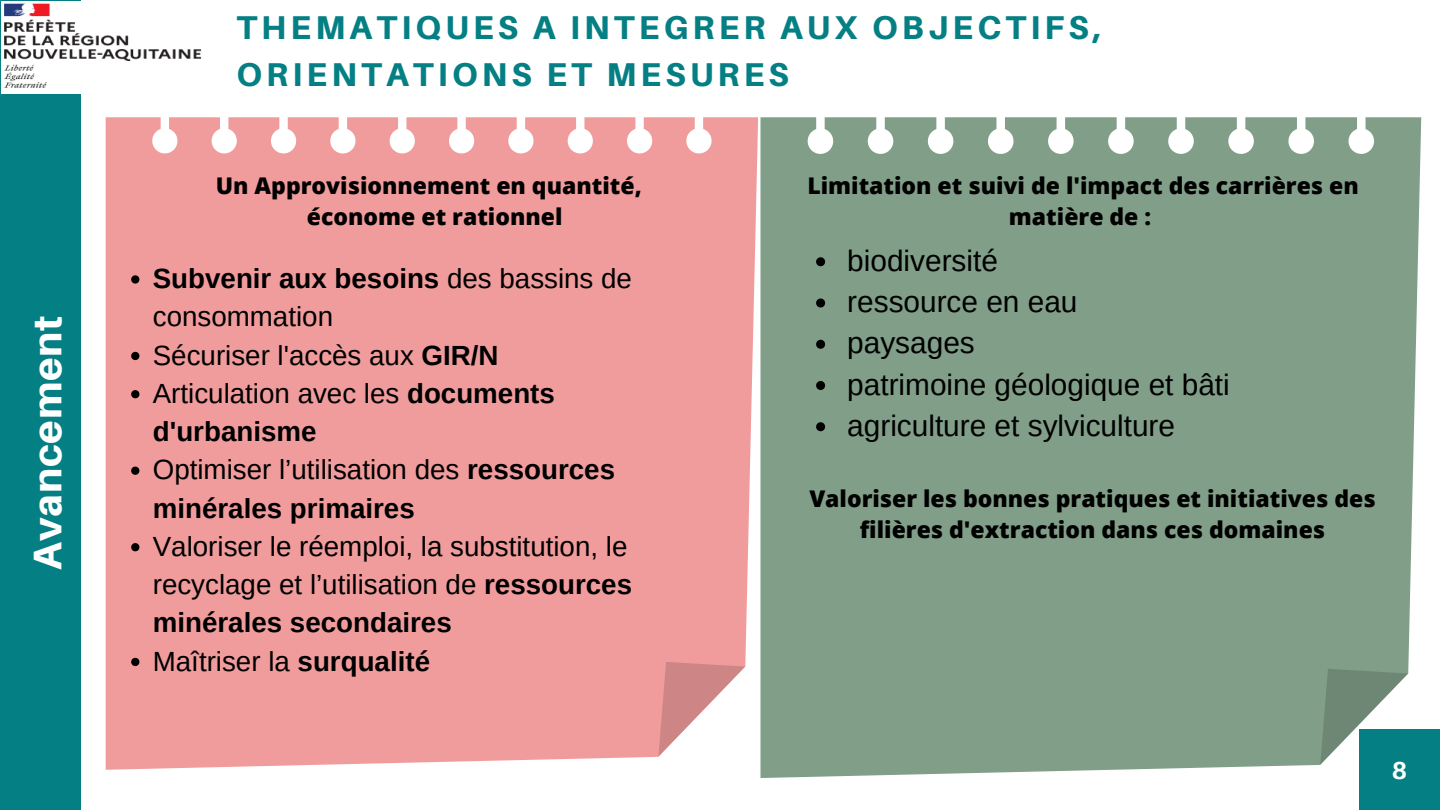
<style>
.page{position:relative;width:1440px;height:810px;background:#047f84}
.page>*{position:absolute;margin:0;border:0;box-sizing:border-box;transform-origin:0 0}
.t1{font:800 40px "Aileron";letter-spacing:.02em;color:#fff}
.t2{font:800 33px/46.5px "Aileron";letter-spacing:.125em;color:#047f84}
.t3{font:29.8px/41.2px "Arimo";color:#000}
.t4{font:27.7px/38.2px "Arimo";color:#000}
.t5{font:700 24.6px "Aileron";color:#fff}
.t6{font:800 23px/31.5px "Open Sans";color:#000;text-align:center}
.s1{font-weight:700}
</style>
<div class="page">
<div style="left:81px;top:0;width:1359px;height:810px;background:#fff"></div>
<img style="left:2px;top:2px;width:199px;height:92px">
<div style="left:1359px;top:729px;width:81px;height:81px;background:#047f84"></div>
<div style="left:106px;top:117px;width:652px;height:653px;background:#f19c9c"></div>
<svg style="left:151px;top:254px;width:548px;height:2px"></svg>
<svg style="left:151px;top:317px;width:548px;height:2px"></svg>
<svg style="left:151px;top:380px;width:548px;height:2px"></svg>
<svg style="left:151px;top:443px;width:548px;height:1px"></svg>
<svg style="left:151px;top:506px;width:548px;height:1px"></svg>
<div style="left:151px;top:565px;width:548px;height:5px;background:#f19c9c"></div>
<div style="left:151px;top:628px;width:548px;height:5px;background:#f19c9c"></div>
<svg style="left:151px;top:662px;width:594px;height:95px;background:#efa1a1"></svg>
<svg style="left:131px;top:275px;width:8px;height:9px"></svg>
<svg style="left:131px;top:352px;width:8px;height:8px"></svg>
<svg style="left:131px;top:390px;width:8px;height:8px"></svg>
<svg style="left:131px;top:467px;width:8px;height:8px"></svg>
<svg style="left:131px;top:543px;width:8px;height:8px"></svg>
<svg style="left:131px;top:658px;width:8px;height:8px"></svg>
<div style="left:760px;top:117px;width:661px;height:661px;background:#819f88"></div>
<svg style="left:807px;top:319px;width:555px;height:2px"></svg>
<svg style="left:807px;top:447px;width:555px;height:2px"></svg>
<svg style="left:807px;top:510px;width:555px;height:2px"></svg>
<div style="left:807px;top:570px;width:555px;height:6px;background:#819f88"></div>
<div style="left:807px;top:634px;width:555px;height:6px;background:#819f88"></div>
<svg style="left:807px;top:669px;width:601px;height:96px;background:#80a08b"></svg>
<div style="left:807px;top:256px;width:555px;height:10px;background:#819f88"></div>
<svg style="left:816px;top:298px;width:9px;height:10px"></svg>
<svg style="left:816px;top:340px;width:9px;height:9px"></svg>
<div style="left:807px;top:381px;width:555px;height:9px;background:#819f88"></div>
<svg style="left:816px;top:422px;width:9px;height:9px"></svg>
<h1 class="t1" style="left:23px;top:570px;width:256px;rotate:-90deg">Avancement</h1>
<p class="t2" style="left:236px;top:4px;width:867px">THEMATIQUES A INTEGRER AUX OBJECTIFS,<br>ORIENTATIONS ET MESURES</p>
<p class="t6" style="left:216px;top:169px;width:428px">Un Approvisionnement en quantité, économe et rationnel</p>
<p class="t4" style="left:153px;top:259px;width:481px"><span class="s1">Subvenir aux besoins</span> des bassins de consommation<br>Sécuriser l'accès aux <span class="s1">GIR/N<br></span>Articulation avec les <span class="s1">documents d'urbanisme<br></span>Optimiser l’utilisation des <span class="s1">ressources minérales primaires</span></p>
<p class="t4" style="left:153px;top:527px;width:481px">Valoriser le réemploi, la substitution, le recyclage et l’utilisation de <span class="s1">ressources minérales secondaires<br></span>Maîtriser la <span class="s1">surqualité</span></p>
<p class="t6" style="left:807px;top:169px;width:553px">Limitation et suivi de l'impact des carrières en matière de :</p>
<p class="t3" style="left:847px;top:240px;width:384px">biodiversité<br>ressource en eau<br>paysages<br>patrimoine géologique et bâti agriculture et sylviculture</p>
<p class="t6" style="left:809px;top:482px;width:568px">Valoriser les bonnes pratiques et initiatives des filières d'extraction dans ces domaines</p>
<p class="t5" style="left:1392px;top:755px;width:17px">8</p>
</div>
